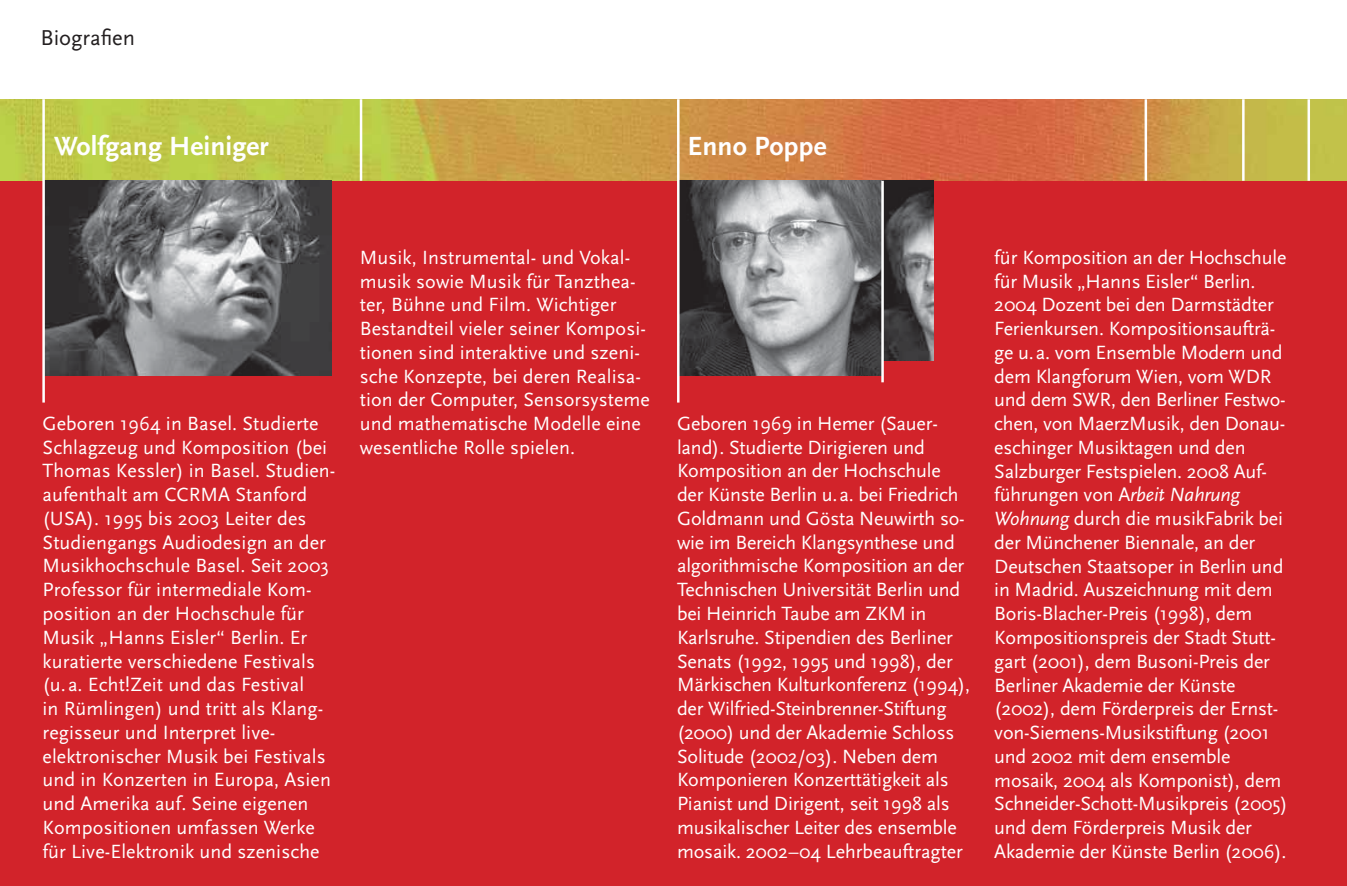
<style>
.page{position:relative;width:1347px;height:886px;background:#fff}
.page>*{position:absolute;margin:0;border:0;box-sizing:border-box;transform-origin:0 0}
.t1{font:700 27.5px "Scala Sans";letter-spacing:.005em;color:#fff}
.t2{font:22.5px "Scala Sans";color:#231f20}
.t3{font:20px/23.8px "Scala Sans";letter-spacing:-.01em;color:#fff}
.s1{font-style:italic}
</style>
<div class="page">
<div style="left:0;top:181px;width:1346px;height:705px;background:#d2232a"></div>
<img style="left:0;top:99px;width:1346px;height:82px">
<hr style="left:1307px;top:99px;width:3px;height:82px;background:#fff">
<hr style="left:1242px;top:99px;width:2px;height:82px;background:#fff">
<hr style="left:1144px;top:99px;width:3px;height:82px;background:#fff">
<hr style="left:360px;top:99px;width:2px;height:82px;background:#fff">
<img style="left:45px;top:181px;width:286px;height:195px">
<hr style="left:42px;top:99px;width:3px;height:303px;background:#fff">
<img style="left:679px;top:181px;width:202px;height:195px">
<img style="left:883px;top:181px;width:50px;height:179px">
<hr style="left:881px;top:181px;width:2px;height:201px;background:#fff">
<hr style="left:677px;top:99px;width:2px;height:303px;background:#fff">
<p class="t2" style="left:40px;top:28px;width:96px">Biografien</p>
<h1 class="t1" style="left:54px;top:135px;width:216px">Wolfgang Heiniger</h1>
<h1 class="t1" style="left:687px;top:135px;width:141px">Enno Poppe</h1>
<p class="t3" style="left:43px;top:413px;width:294px">Geboren 1964 in Basel. Studierte<br>Schlagzeug und Komposition (bei<br>Thomas Kessler) in Basel. Studien&shy;aufenthalt am CCRMA Stanford (USA). 1995 bis 2003 Leiter des<br>Studiengangs Audiodesign an der<br>Musikhochschule Basel. Seit 2003<br>Professor für intermediale Kom&shy;position an der Hochschule für<br>Musik „Hanns Eisler“ Berlin. Er kuratierte verschiedene Festivals (u.a. Echt!Zeit und das Festival<br>in Rümlingen) und tritt als Klang&shy;regisseur und Interpret live&shy;elektronischer Musik bei Festivals und in Konzerten in Europa, Asien und Amerika auf. Seine eigenen<br>Kompositionen umfassen Werke für Live-Elektronik und szenische</p>
<p class="t3" style="left:360px;top:247px;width:292px">Musik, Instrumental- und Vokal&shy;musik sowie Musik für Tanzthea&shy;ter, Bühne und Film. Wichtiger<br>Bestandteil vieler seiner Komposi&shy;tionen sind interaktive und szeni&shy;sche Konzepte, bei deren Realisa&shy;tion der Computer, Sensorsysteme und mathematische Modelle eine wesentliche Rolle spielen.</p>
<p class="t3" style="left:677px;top:413px;width:295px">Geboren 1969 in Hemer (Sauer&shy;land). Studierte Dirigieren und Komposition an der Hochschule der Künste Berlin u.a. bei Friedrich Goldmann und Gösta Neuwirth so&shy;wie im Bereich Klangsynthese und algorithmische Komposition an der Technischen Universität Berlin und bei Heinrich Taube am ZKM in Karls ruhe. Stipendien des Berliner Senats (1992, 1995 und 1998), der Märkischen Kulturkonferenz (1994), der Wilfried-Steinbrenner-Stiftung (2000) und der Akademie Schloss Solitude (2002/03). Neben dem Komponieren Konzerttätigkeit als Pianist und Dirigent, seit 1998 als musikalischer Leiter des ensemble mosaik. 2002–04 Lehrbeauftragter</p>
<p class="t3" style="left:994px;top:247px;width:295px">für Komposition an der Hochschule für Musik „Hanns Eisler“ Berlin.<br>2004 Dozent bei den Darmstädter<br>Ferienkursen. Kompositionsaufträ&shy;ge u.a. vom Ensemble Modern und dem Klangforum Wien, vom WDR und dem SWR, den Berliner Festwo&shy;chen, von MaerzMusik, den Donau&shy;eschinger Musiktagen und den<br>Salzburger Festspielen. 2008 Auf&shy;führungen von A<span class="s1">rbeit Nahrung<br>Wohnung</span> durch die musikFabrik bei der Münchener Biennale, an der<br>Deutschen Staatsoper in Berlin und in Madrid. Auszeichnung mit dem<br>Boris-Blacher-Preis (1998), dem<br>Kompositionspreis der Stadt Stutt&shy;gart (2001), dem Busoni-Preis der<br>Berliner Akademie der Künste (2002), dem Förderpreis der Ernst&shy;von-Siemens-Musikstiftung (2001 und 2002 mit dem ensemble mosaik, 2004 als Komponist), dem<br>Schneider-Schott-Musikpreis (2005) und dem Förderpreis Musik der<br>Akademie der Künste Berlin (2006).</p>
</div>
